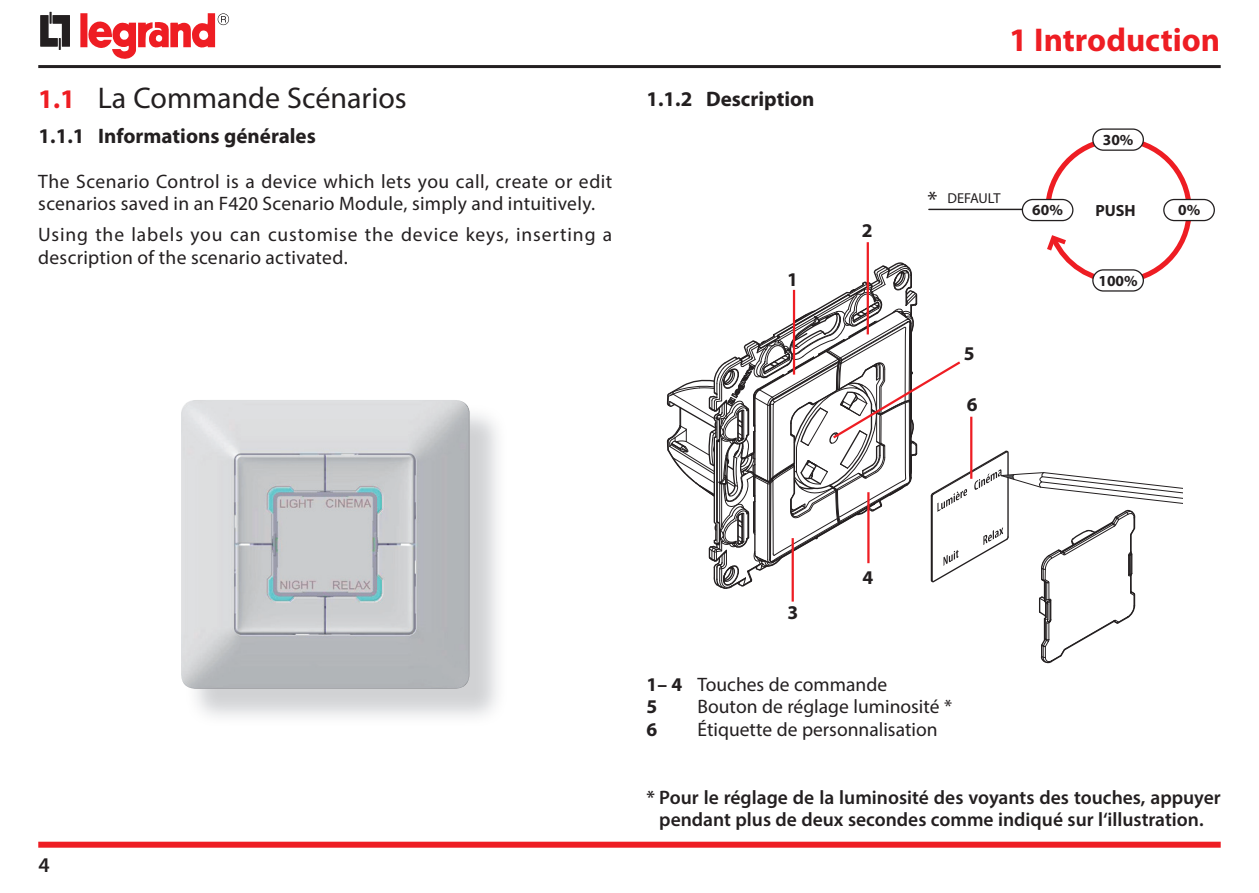
<style>
.page{position:relative;width:1259px;height:893px;background:#fff}
.page>*{position:absolute;margin:0;border:0;box-sizing:border-box;transform-origin:0 0}
.t1{font:700 33px "Myriad Pro";color:#ee1d23}
.t2{font:30px "Myriad Pro";color:#231f20}
.t3{font:24px "Myriad Pro";color:#231f20}
.t4{font:700 21px "Myriad Pro";color:#231f20}
.t5{font:600 21px "Myriad Pro";color:#231f20}
.t6{font:19.5px/22.5px "Myriad Pro";letter-spacing:.015em;color:#231f20}
.t7{font:600 19.5px/22.5px "Myriad Pro";color:#231f20;text-align:center}
.t8{font:19.5px/22.5px "Myriad Pro";letter-spacing:.04em;color:#231f20}
.t9{font:700 19.5px "Myriad Pro";color:#231f20}
.t10{font:700 16.2px "Myriad Pro";color:#231f20}
.t11{font:700 15.3px "Myriad Pro";color:#231f20}
.t12{font:14.4px "Myriad Pro";letter-spacing:-.015em;color:#231f20}
.s1{font-weight:700;font-size:27px;color:#ee1d23}
.s2{font-weight:700}
</style>
<div class="page">
<div style="left:1163px;top:199px;width:52px;height:22px;border:1px solid #231f20;border-radius:11px"></div>
<img style="left:181px;top:400px;width:289px;height:289px">
<svg style="left:666px;top:128px;width:528px;height:536px"></svg>
<div style="left:963px;top:346px;width:11px;height:14px;background:#fff"></div>
<div style="left:966px;top:396px;width:12px;height:15px;background:#fff"></div>
<hr style="left:867px;top:492px;width:2px;height:71px;background:#ee1d23">
<hr style="left:791px;top:538px;width:3px;height:64px;background:#ee1d23">
<hr style="left:38px;top:65px;width:1182px;height:3px;background:#231f20">
<div style="left:38px;top:842px;width:1182px;height:6px;background:#ee1d23"></div>
<div style="left:80px;top:13px;width:7px;height:34px;background:#ee1d23"></div>
<svg style="left:87px;top:13px;width:128px;height:46px"></svg>
<svg style="left:40px;top:12px;width:30px;height:38px"></svg>
<svg style="left:218px;top:13px;width:11px;height:12px"></svg>
<svg style="left:218px;top:14px;width:10px;height:11px"></svg>
<svg style="left:221px;top:16px;width:5px;height:6px"></svg>
<h2 class="t2" style="left:38px;top:79px;width:370px"><span class="s1">1.1</span> La Commande Scénarios</h2>
<p class="t4" style="left:39px;top:122px;width:279px">1.1.1 Informations générales</p>
<p class="t6" style="left:38px;top:170px;width:575px">The Scenario Control is a device which lets you call, create or edit scenarios saved in an F420 Scenario Module, simply and intuitively.</p>
<p class="t8" style="left:38px;top:223px;width:575px">Using the labels you can customise the device keys, inserting a description of the scenario activated.</p>
<p class="t4" style="left:646px;top:86px;width:169px">1.1.2 Description</p>
<p class="t9" style="left:787px;top:267px;width:12px">1</p>
<p class="t9" style="left:861px;top:217px;width:12px">2</p>
<h1 class="t1" style="left:1009px;top:19px;width:212px">1 Introduction</h1>
<p class="t3" style="left:927px;top:185px;width:11px">*</p>
<p class="t12" style="left:947px;top:189px;width:54px">DEFAULT</p>
<p class="t9" style="left:963px;top:341px;width:12px">5</p>
<p class="t9" style="left:967px;top:391px;width:12px">6</p>
<p class="t11" style="left:1102px;top:130px;width:32px">30%</p>
<p class="t11" style="left:1032px;top:200px;width:32px">60%</p>
<p class="t10" style="left:1095px;top:200px;width:42px">PUSH</p>
<p class="t11" style="left:1098px;top:271px;width:41px">100%</p>
<p class="t11" style="left:1178px;top:200px;width:24px">0%</p>
<p class="t5" style="left:39px;top:852px;width:13px">4</p>
<p class="t9" style="left:787px;top:600px;width:12px">3</p>
<p class="t9" style="left:862px;top:565px;width:12px">4</p>
<p class="t6" style="left:646px;top:673px;width:242px"><span class="s2">1– 4</span> Touches de commande<br><span class="s2">5</span></p>
<p class="t6" style="left:697px;top:695px;width:256px">Bouton de réglage luminosité *</p>
<p class="t9" style="left:646px;top:716px;width:12px">6</p>
<p class="t6" style="left:697px;top:718px;width:241px">Étiquette de personnalisation</p>
<p class="t7" style="left:646px;top:785px;width:576px">* Pour le réglage de la luminosité des voyants des touches, appuyer pendant plus de deux secondes comme indiqué sur l‘illustration.</p>
</div>
